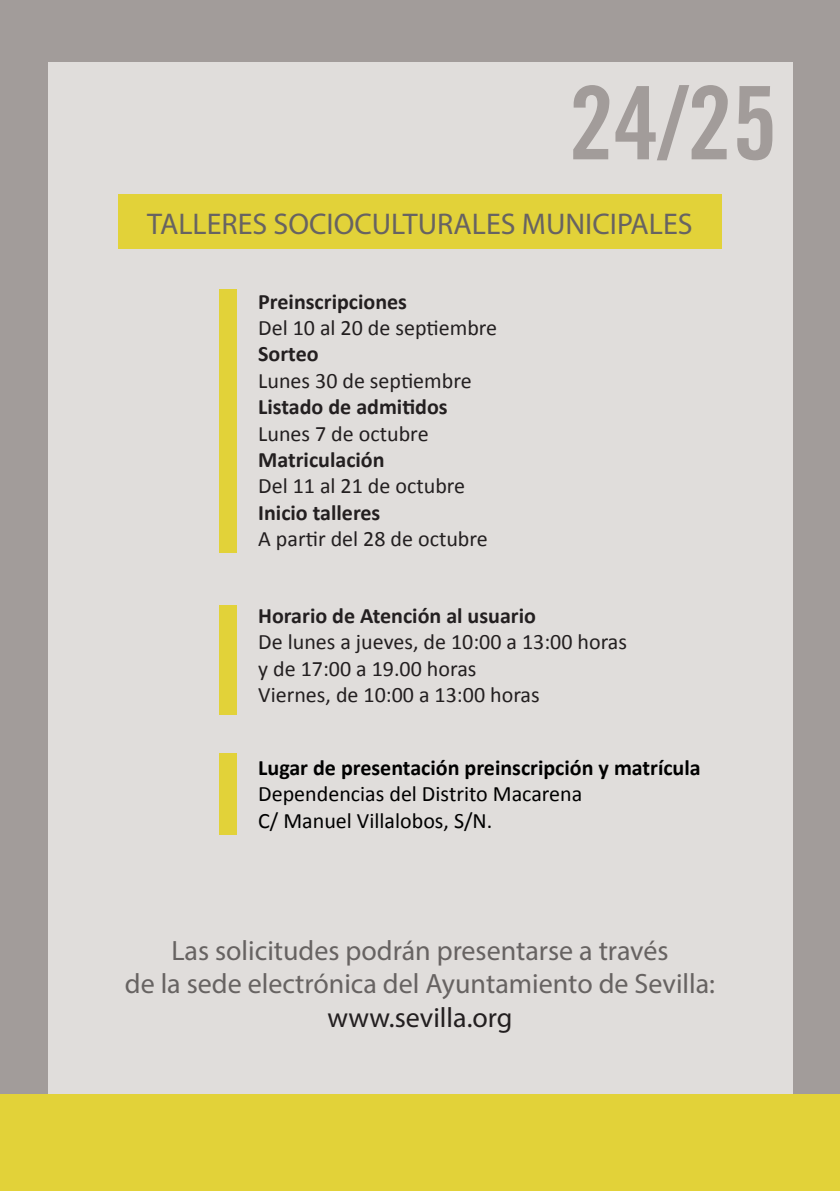
<style>
.page{position:relative;width:840px;height:1191px;background:#fff}
.page>*{position:absolute;margin:0;border:0;box-sizing:border-box;transform-origin:0 0}
.Párrafo_Texto{font:30px "Myriad Pro";color:#676362}
.t1{font:28px "Myriad Pro";color:#676362}
.t2{font:28px "Myriad Pro";color:#231f20}
.Párrafo_Texto-2{font:22px "Calibri";color:#231f20}
.Párrafo_Texto-3{font:700 22px "Calibri";color:#231f20}
.Párrafo_Texto-4{font:22px "Calibri";color:#000}
.Párrafo_Texto-5{font:700 22px "Calibri";color:#000}
</style>
<div class="page">
<div style="left:0;top:0;width:839px;height:1191px;background:#a29c9a"></div>
<div style="left:48px;top:62px;width:743px;height:1058px;background:#e0dddb"></div>
<hr style="left:0;top:1094px;width:2px;height:97px;background:#e2d239">
<div style="left:1px;top:1094px;width:838px;height:97px;background:#e2d239"></div>
<div style="left:118px;top:194px;width:603px;height:55px;background:#e2d239"></div>
<div style="left:220px;top:289px;width:17px;height:264px;background:#e2d239"></div>
<div style="left:220px;top:605px;width:17px;height:109px;background:#e2d239"></div>
<div style="left:220px;top:753px;width:17px;height:81px;background:#e2d239"></div>
<svg style="left:573px;top:85px;width:36px;height:74px"></svg>
<svg style="left:615px;top:85px;width:112px;height:75px"></svg>
<svg style="left:737px;top:86px;width:35px;height:74px"></svg>
<p class="Párrafo_Texto" style="left:147px;top:205px;width:546px">TALLERES SOCIOCULTURALES MUNICIPALES</p>
<p class="Párrafo_Texto-3" style="left:258px;top:286px;width:150px">Preinscripciones</p>
<p class="Párrafo_Texto-2" style="left:258px;top:314px;width:240px">Del 10 al 20 de septiembre</p>
<p class="Párrafo_Texto-3" style="left:258px;top:338px;width:62px">Sorteo</p>
<p class="Párrafo_Texto-2" style="left:258px;top:367px;width:215px">Lunes 30 de septiembre</p>
<p class="Párrafo_Texto-3" style="left:258px;top:391px;width:191px">Listado de admitidos</p>
<p class="Párrafo_Texto-2" style="left:258px;top:420px;width:172px">Lunes 7 de octubre</p>
<p class="Párrafo_Texto-3" style="left:258px;top:444px;width:128px">Matriculación</p>
<p class="Párrafo_Texto-2" style="left:258px;top:472px;width:208px">Del 11 al 21 de octubre</p>
<p class="Párrafo_Texto-3" style="left:258px;top:497px;width:124px">Inicio talleres</p>
<p class="Párrafo_Texto-2" style="left:258px;top:525px;width:231px">A partir del 28 de octubre</p>
<p class="Párrafo_Texto-3" style="left:258px;top:600px;width:279px">Horario de Atención al usuario</p>
<p class="Párrafo_Texto-2" style="left:258px;top:628px;width:370px">De lunes a jueves, de 10:00 a 13:00 horas</p>
<p class="Párrafo_Texto-2" style="left:258px;top:654px;width:220px">y de 17:00 a 19.00 horas</p>
<p class="Párrafo_Texto-2" style="left:258px;top:681px;width:283px">Viernes, de 10:00 a 13:00 horas</p>
<p class="Párrafo_Texto-5" style="left:258px;top:752px;width:444px">Lugar de presentación preinscripción y matrícula</p>
<p class="Párrafo_Texto-4" style="left:258px;top:780px;width:325px">Dependencias del Distrito Macarena</p>
<p class="Párrafo_Texto-4" style="left:258px;top:807px;width:235px">C/ Manuel Villalobos, S/N.</p>
<p class="t1" style="left:171px;top:933px;width:498px">Las solicitudes podrán presentarse a través</p>
<p class="t1" style="left:125px;top:966px;width:591px">de la sede electrónica del Ayuntamiento de Sevilla:</p>
<p class="t2" style="left:327px;top:1000px;width:186px">www.sevilla.org</p>
</div>
